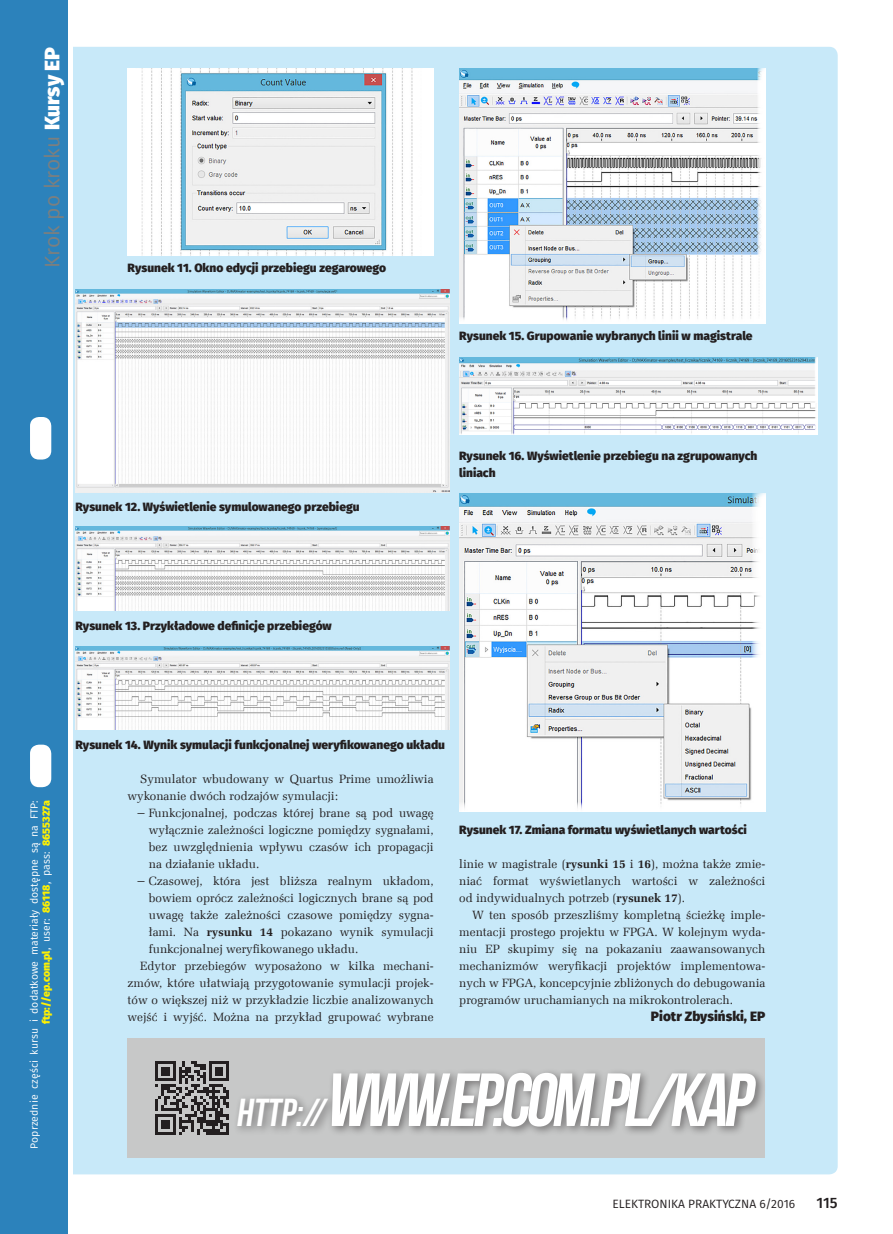
<style>
.page{position:relative;width:893px;height:1234px;background:#fff}
.page>*{position:absolute;margin:0;border:0;box-sizing:border-box;transform-origin:0 0}
._1_Body{font:75px "Bebas Neue";color:#fff}
.t1{font:21px "Fira Sans";color:#7c7f7f}
.t2{font:500 15px "Fira Sans";color:#231f20}
._0_Autor{font:800 13.5px "Fira Sans";color:#231f20}
._1_Body-2{font:12px/17px "Zapf Ellipt EU";color:#231f20;text-align:justify}
._4_Podpis{font:800 12px/17px "Fira Sans";color:#231f20}
.t3{font:12px "Fira Sans";color:#231f20}
.t4{font:10.5px/12px "Fira Sans";letter-spacing:.005em;color:#fff;text-align:right}
.s1{font-weight:800;color:#fff}
.s2{font-weight:800;color:#fff101}
.s3{font-weight:700}
.s4{font-size:39px}
</style>
<div class="page">
<div style="left:60px;top:47px;width:778px;height:1127px;background:#c8e9f9;border-radius:9px"></div>
<div style="left:0;top:0;width:68px;height:1233px;background:#2c82bb"></div>
<div style="left:30px;top:417px;width:21px;height:42px;background:#fff;border-radius:9px"></div>
<div style="left:30px;top:744px;width:21px;height:43px;background:#fff;border-radius:9px"></div>
<hr style="left:68px;top:0;width:4px;height:1233px;background:#fff">
<img style="left:128px;top:68px;width:306px;height:187px">
<img style="left:75px;top:289px;width:375px;height:203px">
<img style="left:75px;top:526px;width:375px;height:84px">
<img style="left:75px;top:646px;width:375px;height:83px">
<img style="left:459px;top:68px;width:306px;height:255px">
<img style="left:459px;top:357px;width:358px;height:77px">
<img style="left:459px;top:493px;width:306px;height:318px">
<div style="left:128px;top:1037px;width:637px;height:120px;background:#c7c8c8"></div>
<div style="left:233px;top:1067px;width:534px;height:70px;background:#231f20;opacity:.5"></div>
<svg style="left:155px;top:1061px;width:74px;height:73px"></svg>
<h2 class="t1" style="left:37px;top:268px;width:223px;rotate:-90deg">Krok po kroku <span class="s1">Kursy EP</span></h2>
<p class="_4_Podpis" style="left:128px;top:259px;width:260px">Rysunek 11. Okno edycji przebiegu zegarowego</p>
<p class="_4_Podpis" style="left:75px;top:498px;width:286px">Rysunek 12. Wyświetlenie symulowanego przebiegu</p>
<p class="_4_Podpis" style="left:75px;top:617px;width:258px">Rysunek 13. Przykładowe definicje przebiegów</p>
<p class="_4_Podpis" style="left:459px;top:327px;width:295px">Rysunek 15. Grupowanie wybranych linii w magistrale</p>
<p class="_4_Podpis" style="left:459px;top:447px;width:300px">Rysunek 16. Wyświetlenie przebiegu na zgrupowanych liniach</p>
<p class="t4" style="left:28px;top:1148px;width:350px;rotate:-90deg">Poprzednie części kursu i dodatkowe materiały dostępne są na FTP: <span class="s2">ftp://ep.com.pl</span>, user: <span class="s2">86118</span>, pass: <span class="s2">8655327a</span></p>
<p class="_4_Podpis" style="left:75px;top:736px;width:371px">Rysunek 14. Wynik symulacji funkcjonalnej weryfikowanego układu</p>
<p class="_1_Body-2" style="left:128px;top:770px;width:308px;text-indent:13px">Symulator wbudowany w Quartus Prime umożliwia wykonanie dwóch rodzajów symulacji:</p>
<p class="_1_Body-2" style="left:149px;top:804px;width:286px;text-indent:-13px">− Funkcjonalnej, podczas której brane są pod uwagę wyłącznie zależności logiczne pomiędzy sygnałami, bez uwzględnienia wpływu czasów ich propagacji na działanie układu.</p>
<p class="_1_Body-2" style="left:149px;top:872px;width:286px;text-indent:-13px">− Czasowej, która jest bliższa realnym układom, bowiem oprócz zależności logicznych brane są pod uwagę także zależności czasowe pomiędzy sygna&shy;łami. Na <span class="s3">rysunku 14</span> pokazano wynik symulacji funkcjonalnej weryfikowanego układu.</p>
<p class="_1_Body-2" style="left:128px;top:957px;width:308px;text-indent:13px">Edytor przebiegów wyposażono w kilka mechani&shy;zmów, które ułatwiają przygotowanie symulacji projek&shy;tów o większej niż w przykładzie liczbie analizowanych wejść i wyjść. Można na przykład grupować wybrane</p>
<p class="_4_Podpis" style="left:459px;top:821px;width:289px">Rysunek 17. Zmiana formatu wyświetlanych wartości</p>
<p class="_1_Body-2" style="left:459px;top:855px;width:308px">linie w magistrale (<span class="s3">rysunki 15</span> i <span class="s3">16</span>), można także zmie&shy;niać format wyświetlanych wartości w zależności od indywidualnych potrzeb (<span class="s3">rysunek 17</span>).</p>
<p class="_1_Body-2" style="left:459px;top:906px;width:308px;text-indent:13px">W ten sposób przeszliśmy kompletną ścieżkę imple&shy;mentacji prostego projektu w FPGA. W kolejnym wyda&shy;niu EP skupimy się na pokazaniu zaawansowanych mechanizmów weryfikacji projektów implementowa&shy;nych w FPGA, koncepcyjnie zbliżonych do debugowania programów uruchamianych na mikrokontrolerach.</p>
<p class="_0_Autor" style="left:651px;top:1006px;width:116px">Piotr Zbysiński, EP</p>
<p class="_1_Body" style="left:236px;top:1058px;width:528px"><span class="s4">HTTP://</span>WWW.EP.COM.PL/KAP</p>
<p class="t3" style="left:612px;top:1195px;width:184px">ELEKTRONIKA PRAKTYCZNA 6/2016</p>
<p class="t2" style="left:816px;top:1192px;width:23px">115</p>
</div>
